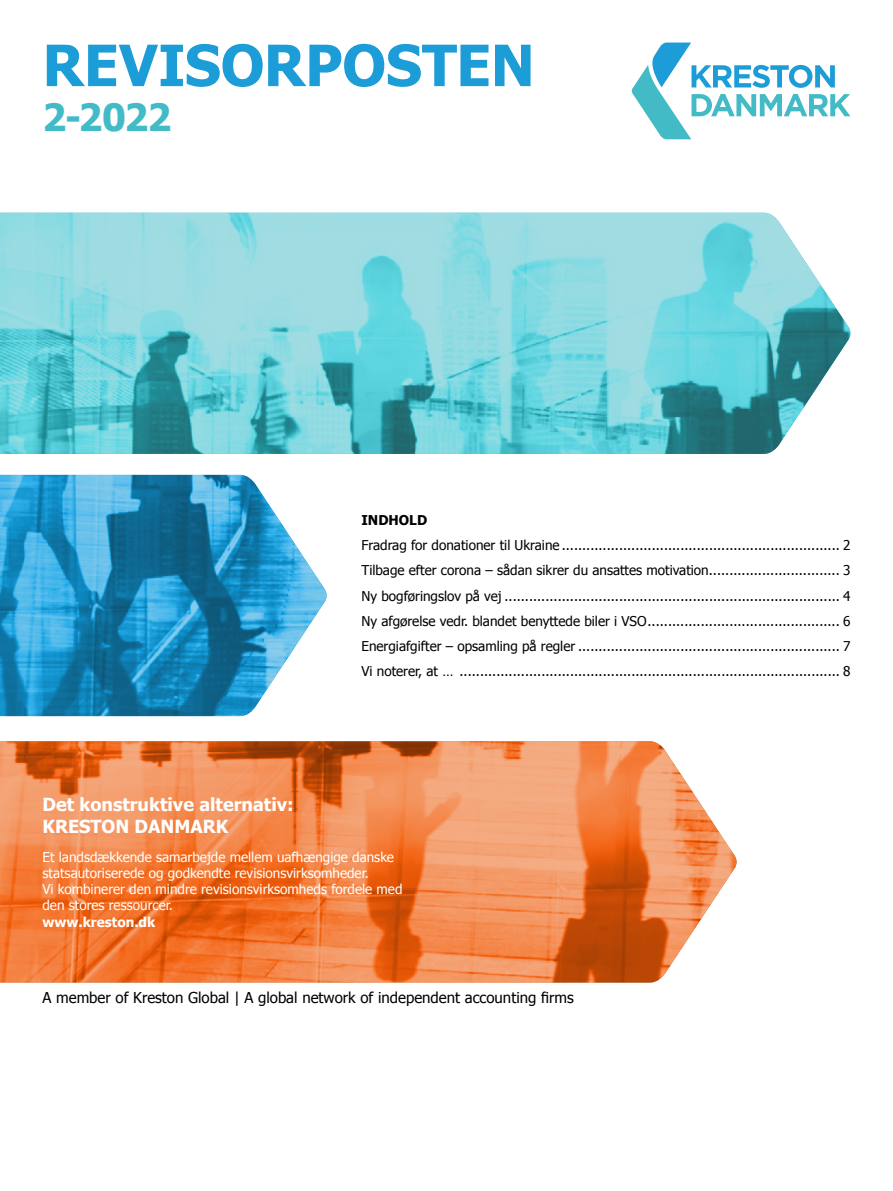
<style>
.page{position:relative;width:893px;height:1191px;background:#fff}
.page>*{position:absolute;margin:0;border:0;box-sizing:border-box;transform-origin:0 0}
.t1{font:700 57px "Tahoma";letter-spacing:-.005em;color:#1d9dd8}
.t2{font:700 37.5px "Tahoma";color:#42bbc6}
.t3{font:700 18px/21.6px "Tahoma";color:#fff}
.t4{font:15px "Tahoma";color:#000}
.t5{font:13.5px/25.2px "Tahoma";color:#000;text-align:justify}
.t6{font:13.5px/16.2px "Tahoma";color:#fff}
.t7{font:700 13.5px "Tahoma";color:#fff}
.t8{font:700 13.5px "Tahoma";color:#000}
</style>
<div class="page">
<img style="left:0;top:475px;width:327px;height:241px">
<img style="left:0;top:213px;width:850px;height:241px">
<img style="left:0;top:741px;width:737px;height:241px">
<svg style="left:632px;top:43px;width:218px;height:96px"></svg>
<h1 class="t1" style="left:43px;top:25px;width:494px">REVISORPOSTEN</h1>
<h2 class="t2" style="left:43px;top:91px;width:130px">2-2022</h2>
<p class="t8" style="left:361px;top:510px;width:67px">INDHOLD</p>
<p class="t5" style="left:361px;top:532px;width:490px">Fradrag for donationer til Ukraine .................................................................... 2<br>Tilbage efter corona – sådan sikrer du ansattes motivation ................................ 3<br>Ny bogføringslov på vej .................................................................................. 4<br>Ny afgørelse vedr. blandet benyttede biler i VSO ............................................... 6<br>Energiafgifter – opsamling på regler ................................................................ 7<br>Vi noterer, at … ............................................................................................. 8</p>
<h3 class="t3" style="left:43px;top:792px;width:253px">Det konstruktive alternativ:<br>KRESTON DANMARK</h3>
<p class="t6" style="left:43px;top:848px;width:361px">Et landsdækkende samarbejde mellem uafhængige danske statsautoriserede og godkendte revisionsvirksomheder.<br>Vi kombinerer den mindre revisionsvirksomheds fordele med den stores ressourcer.</p>
<p class="t7" style="left:43px;top:912px;width:114px">www.kreston.dk</p>
<p class="t4" style="left:43px;top:987px;width:533px">A member of Kreston Global | A global network of independent accounting firms</p>
</div>
